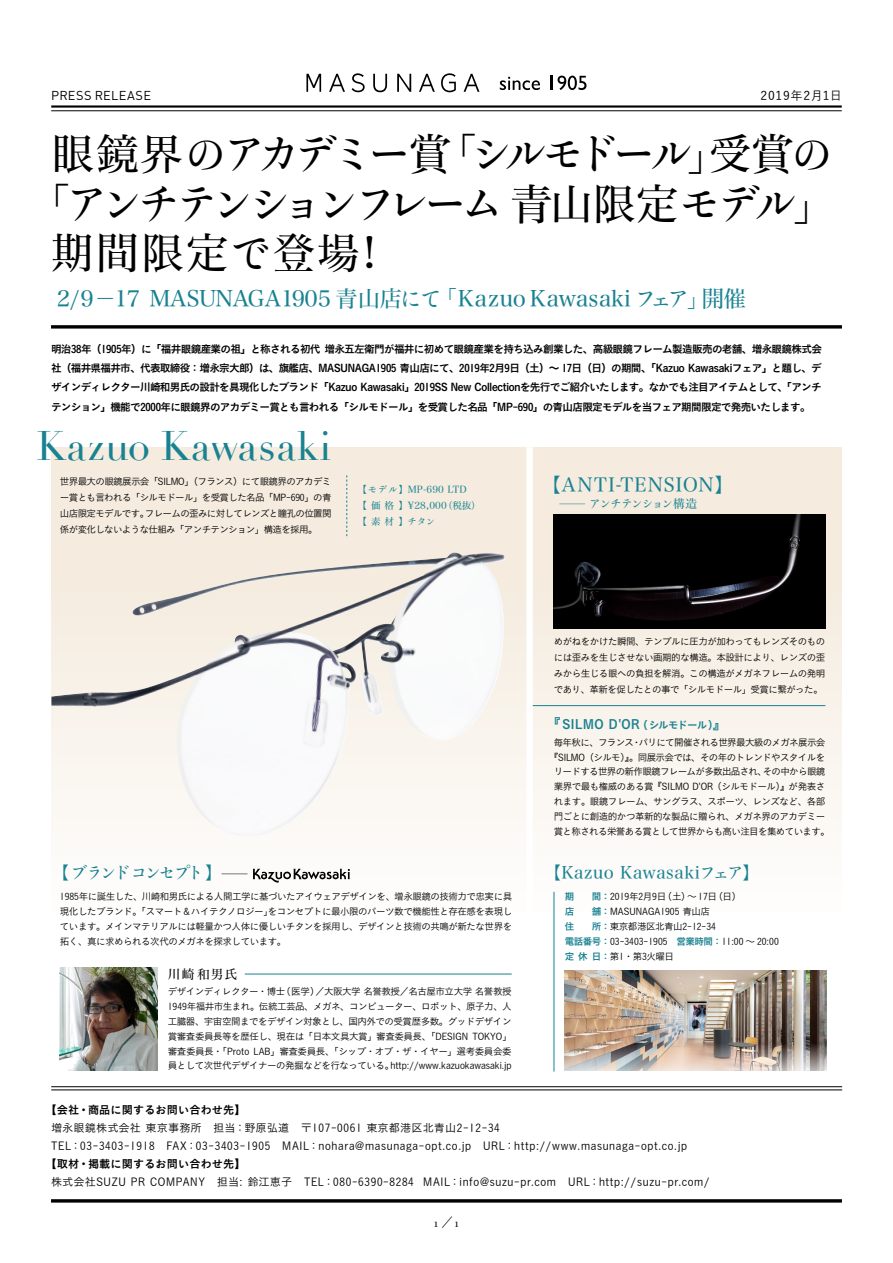
<style>
.page{position:relative;width:893px;height:1263px;background:#fff}
.page>*{position:absolute;margin:0;border:0;box-sizing:border-box;transform-origin:0 0}
.t1{font:43.65px "Yutuki 5 Go K Std W4";letter-spacing:-.16em;color:#000}
.t2{font:43.65px "Yutuki 5 Go K Std W4";letter-spacing:-.18em;color:#000}
.t3{font:42.45px "Hira Min Std N W4";letter-spacing:.06em;color:#000}
.t4{font:40.35px "Didot";letter-spacing:.01em;color:#198291}
.t5{font:22.35px "Hira Min Std N W4";letter-spacing:-.02em;color:#198291}
.t6{font:22.35px "Hira Min Std N W4";letter-spacing:.02em;color:#198291}
.t7{font:19.2px "Hira Min Std N W4";letter-spacing:.05em;color:#198291}
.t8{font:16.95px "Hira Min Std N W4";letter-spacing:.03em;color:#198291}
.t9{font:16.95px "Yutuki 5 Go K Std W4";letter-spacing:-.16em;color:#198291}
.t10{font:13.8px "Koburina Go Std N W6";color:#198291}
.t11{font:12.75px "DIN";letter-spacing:.025em;color:#000}
.t12{font:12.75px "Koburina Go Std N W6";letter-spacing:.05em;color:#198291}
.t13{font:12.75px "Hira Min Std N W4";letter-spacing:.095em;color:#000}
.t14{font:12.75px "Garamond FB Text";color:#000}
.t15{font:500 12.15px "Yu Go";letter-spacing:.065em;color:#000}
.t16{font:11.7px "Yutuki 5 Go K Std W4";letter-spacing:-.1em;color:#198291}
.t17{font:11.1px/18px "Koburina Go Std N W3";letter-spacing:.06em;color:#000}
.t18{font:11.1px "Koburina Go Std N W6";letter-spacing:.01em;color:#000}
.t19{font:11.1px "Koburina Go Std N W3";letter-spacing:.035em;color:#000}
.t20{font:10.65px/19.2px "Koburina Go Std N W6";letter-spacing:-.07em;color:#000;text-align:justify}
.t21{font:10.65px "Koburina Go Std N W6";letter-spacing:-.07em;color:#198291}
.t22{font:10.65px "Hira Min Std N W4";color:#000;scale:3.5 1}
.t23{font:10.65px "Hira Min Std N W4";color:#198291;scale:3.5 1}
.t24{font:9.6px/14.9px "Koburina Go Std N W3";letter-spacing:-.055em;color:#000}
.t25{font:9.6px/15.9px "Koburina Go Std N W3";letter-spacing:-.075em;color:#000;text-align:right}
.t26{font:9.6px/14.9px "Koburina Go Std N W3";color:#000}
.t27{font:9.6px/15.9px "Hira Min Std N W4";letter-spacing:.02em;color:#198291}
.t28{font:9.6px "Koburina Go Std N W6";color:#198291}
.s1{font-family:"Hira Min Std N W4";font-size:42.45px}
.s2{font-size:42.45px}
.s3{font-family:"Yutuki 5 Go K Std W4"}
.s4{font-family:"Hira Min Std N W4"}
.s5{font-size:16.95px;color:#198291}
.s6{font-size:13.8px}
.s7{font-size:10.65px}
.s8{font-family:"Koburina Go Std N W6";color:#198291}
.s9{font-family:"Koburina Go Std N W1"}
</style>
<div class="page">
<div style="left:51px;top:447px;width:791px;height:465px;background:linear-gradient(to bottom,#ede2d3,#fefcfb)"></div>
<hr style="left:51px;top:105px;width:791px;height:3px;background:#000">
<hr style="left:51px;top:111px;width:791px;height:1px;background:#000">
<svg style="left:51px;top:325px;width:791px;height:4px;background:#252525"></svg>
<svg style="left:500px;top:77px;width:40px;height:13px"></svg>
<svg style="left:551px;top:76px;width:35px;height:14px"></svg>
<svg style="left:329px;top:74px;width:16px;height:18px"></svg>
<svg style="left:419px;top:74px;width:16px;height:18px"></svg>
<svg style="left:464px;top:74px;width:15px;height:18px"></svg>
<svg style="left:397px;top:74px;width:14px;height:18px"></svg>
<svg style="left:306px;top:74px;width:15px;height:18px"></svg>
<svg style="left:352px;top:73px;width:13px;height:19px"></svg>
<svg style="left:373px;top:74px;width:14px;height:18px"></svg>
<svg style="left:441px;top:73px;width:15px;height:19px"></svg>
<svg style="left:253px;top:869px;width:97px;height:13px"></svg>
<svg style="left:346px;top:475px;width:1px;height:61px"></svg>
<img style="left:60px;top:968px;width:97px;height:102px">
<img style="left:554px;top:514px;width:271px;height:114px">
<hr style="left:51px;top:1199px;width:791px;height:3px;background:#000">
<hr style="left:51px;top:1090px;width:791px;height:1px;background:#000">
<hr style="left:51px;top:1086px;width:791px;height:1px;background:#000">
<div style="left:526px;top:447px;width:7px;height:625px;background:#fff"></div>
<img style="left:565px;top:971px;width:261px;height:99px">
<hr style="left:554px;top:892px;width:1px;height:179px;background:#198291">
<hr style="left:533px;top:705px;width:292px;height:1px;background:#198291">
<hr style="left:245px;top:974px;width:267px;height:1px;background:#198291">
<img style="left:51px;top:552px;width:454px;height:286px">
<h3 class="t11" style="left:51px;top:88px;width:101px">PRESS RELEASE</h3>
<p class="t15" style="left:760px;top:84px;width:83px">2019年 月2 日1</p>
<h1 class="t2" style="left:51px;top:128px;width:784px"><span class="s1">眼鏡界</span><span class="s2">の</span>アカデミー<span class="s1">賞</span>シルモドール<span class="s1">受賞</span><span class="s2">の</span></h1>
<h2 class="t3" style="left:435px;top:124px;width:44px">「</h2>
<h1 class="t1" style="left:29px;top:178px;width:807px"><span class="s1">「</span>アンチテンションフレーム<span class="s1">青山限定</span>モデル<span class="s1">「</span></h1>
<h2 class="t3" style="left:51px;top:223px;width:327px">期間限定<span class="s3">で</span>登場!</h2>
<h2 class="t3" style="left:686px;top:124px;width:44px">」</h2>
<h3 class="t5" style="left:57px;top:282px;width:387px">2/9－17 MASUNAGA1905 青山店<span class="s3">にて</span></h3>
<h3 class="t6" style="left:435px;top:282px;width:275px">「Kazuo Kawasaki <span class="s3">フェア</span>」</h3>
<h3 class="t5" style="left:702px;top:282px;width:46px">開催</h3>
<p class="t20" style="left:51px;top:340px;width:772px">明治38年（1905年）に「福井眼鏡産業の祖」と称される初代増永五左衛門が福井に初めて眼鏡産業を持ち込み創業した、高級眼鏡フレーム製造販売の老舗、増永眼鏡株式会社（福井県福井市、代表取締役：増永宗大郎）は、旗艦店、MASUNAGA1905 青山店にて、2019年月2 日9 （土）〜 17日（日）の期間、「Kazuo Kawasakiフェア」と題し、デザインディレクター川崎和男氏の設計を具現化したブランド「Kazuo Kawasaki」2019SS New Collectionを先行でご紹介いたします。なかでも注目アイテムとして、「アンチテンション」機能で2000年に眼鏡界のアカデミー賞とも言われる「シルモドール」を受賞した名品「MP-690」の青山店限定モデルを当フェア期間限定で発売いたします。</p>
<h3 class="t4" style="left:36px;top:421px;width:297px">Kazuo Kawasaki</h3>
<p class="t25" style="left:60px;top:474px;width:273px">世界最大の眼鏡展示会「SILMO」（フランス）にて眼鏡界のアカデミー賞とも言われる「シルモドール」を受賞した名品「MP-690」の青フレームの歪みに対してレンズと瞳孔の位置関</p>
<p class="t25" style="left:60px;top:506px;width:259px;text-align:left">山店限定モデルです。<br>係が変化しないような仕組み「アンチテンション」構造を採用。</p>
<p class="t27" style="left:443px;top:482px;width:39px;text-indent:-86px">【<span class="s3">モデル</span>】MP-690 LTD<br>（税抜(</p>
<p class="t27" style="left:357px;top:498px;width:91px">【価格】¥28,000【素材】<span class="s3">チタン</span></p>
<h3 class="t9" style="left:52px;top:863px;width:153px"><span class="s4">【</span>ブランドコンセプト</h3>
<p class="t22" style="left:205px;top:867px;width:15px">－<span class="s5">【</span></p>
<p class="t24" style="left:60px;top:889px;width:454px">1985年に誕生した、川崎和男氏による人間工学に基づいたアイウェアデザインを、増永眼鏡の技術力で忠実に具現化したブランド。「スマート＆ハイテクノロジーをコンセプトに最小限のパーツ数で機能性と存在感を表現し</p>
<p class="t24" style="left:60px;top:904px;width:454px;text-indent:203px">」<br>ています。メインマテリアルには軽量かつ人体に優しいチタンを採用し、デザインと技術の共鳴が新たな世界を拓く、真に求められる次代のメガネを探求しています。</p>
<h3 class="t13" style="left:168px;top:965px;width:71px">川崎和男氏</h3>
<p class="t24" style="left:281px;top:984px;width:232px">（医学／）大阪大学名誉教授／名古屋市立大学名誉教授</p>
<p class="t24" style="left:168px;top:984px;width:119px">デザインディレクター・博士</p>
<p class="t24" style="left:168px;top:999px;width:345px">1949年福井市生まれ。伝統工芸品、メガネ、コンピューター、ロボット、原子力、人</p>
<p class="t24" style="left:168px;top:1013px;width:345px">工臓器、宇宙空間までをデザイン対象とし、国内外での受賞歴多数。グッドデザイン</p>
<p class="t24" style="left:168px;top:1028px;width:346px">賞審査委員長等を歴任し、現在は「日本文具大賞」審査委員長、「DESIGN TOKYO「</p>
<p class="t24" style="left:168px;top:1043px;width:345px">審査委員長・「Proto LAB」審査委員長、「シップ・オブ・ザ・イヤー」選考委員会委</p>
<p class="t26" style="left:390px;top:1058px;width:123px">http://www.kazuokawasaki j p.</p>
<p class="t24" style="left:168px;top:1058px;width:228px">員として次世代デザイナーの発掘などを行なっている。</p>
<h3 class="t7" style="left:542px;top:471px;width:193px">【ANTI-TENSION【</h3>
<p class="t16" style="left:589px;top:497px;width:110px">アンチテンション<span class="s4">構造</span></p>
<p class="t23" style="left:554px;top:496px;width:12px">－</p>
<p class="t24" style="left:554px;top:633px;width:273px;line-height:15.9px;text-align:justify">めがねをかけた瞬間、テンプルに圧力が加わってもレンズそのものには歪みを生じさせない画期的な構造。本設計により、レンズの歪みから生じる眼への負担を解消。この構造がメガネフレームの発明であり、革新を促したとの事で「シルモドール」受賞に繫がった。</p>
<h3 class="t12" style="left:547px;top:714px;width:94px"><span class="s6">『</span>SILMO D'OR</h3>
<p class="t21" style="left:637px;top:717px;width:72px">（シルモドール</p>
<h3 class="t10" style="left:708px;top:713px;width:20px">『<span class="s7">(</span></h3>
<p class="t25" style="left:554px;top:734px;width:82px">毎年秋に、フランス</p>
<p class="t24" style="left:549px;top:749px;width:278px">『SILMO（シルモ）』。同展示会では、その年のトレンドやスタイルを</p>
<p class="t25" style="left:763px;top:764px;width:64px">その中から眼鏡</p>
<p class="t25" style="left:639px;top:734px;width:188px">パリにて開催される世界最大級のメガネ展示会</p>
<p class="t24" style="left:632px;top:734px;width:11px">・</p>
<p class="t24" style="left:554px;top:764px;width:278px">リードする世界の新作眼鏡フレームが多数出品され、<br>業界で最も権威のある賞『SILMO D'OR（シルモドール）』が発表されます。眼鏡フレーム、サングラス、スポーツ、レンズなど、各部門ごとに創造的かつ革新的な製品に贈られ、メガネ界のアカデミー賞と称される栄誉ある賞として世界からも高い注目を集めています。</p>
<h3 class="t8" style="left:544px;top:861px;width:216px">【Kazuo Kawasaki<span class="s3">フェア</span>【</h3>
<p class="t28" style="left:565px;top:889px;width:11px">期</p>
<p class="t28" style="left:565px;top:904px;width:11px">店</p>
<p class="t24" style="left:592px;top:889px;width:127px"><span class="s8">間：</span>2019年月2 （日9 土）～ 1 7 日</p>
<p class="t24" style="left:713px;top:889px;width:29px">（日(</p>
<p class="t26" style="left:592px;top:904px;width:120px"><span class="s8">舗：</span>MASUNAGA1905 青山店</p>
<p class="t28" style="left:565px;top:919px;width:11px">住</p>
<p class="t26" style="left:565px;top:934px;width:216px"><span class="s8">電話番号：</span>03-3403-1905　<span class="s8">営業時間：</span>11:00 〜 20:00<span class="s8">定休日：</span>第・1 第3火曜日</p>
<p class="t24" style="left:592px;top:919px;width:126px"><span class="s8">所：</span>東京都港区北青山2-12-34</p>
<p class="t18" style="left:45px;top:1101px;width:202px">【会社・商品に関するお問い合わせ先【</p>
<p class="t17" style="left:51px;top:1118px;width:638px">増永眼鏡株式会社東京事務所　担当：野原弘道　〒107-0061 東京都港区北青山2-12-34<br>TEL：03-3403-1918　FAX：03-3403-1905　MAIL：nohara@masunaga-opt.co.jp　URL：http://www.masunaga-opt.co.jp</p>
<p class="t18" style="left:45px;top:1155px;width:202px">【取材・掲載に関するお問い合わせ先【</p>
<p class="t17" style="left:423px;top:1173px;width:288px">MAIL：info@suzu-pr.com　URL：http://suzu-pr.com/</p>
<p class="t17" style="left:150px;top:1173px;width:265px">COMPANY　担当: 鈴江恵子　TEL：080-6390-8284</p>
<p class="t19" style="left:51px;top:1173px;width:76px">株式会社SUZU</p>
<p class="t17" style="left:131px;top:1173px;width:16px">PR</p>
<h3 class="t14" style="left:434px;top:1216px;width:26px">1<span class="s9">／</span>1</h3>
</div>
